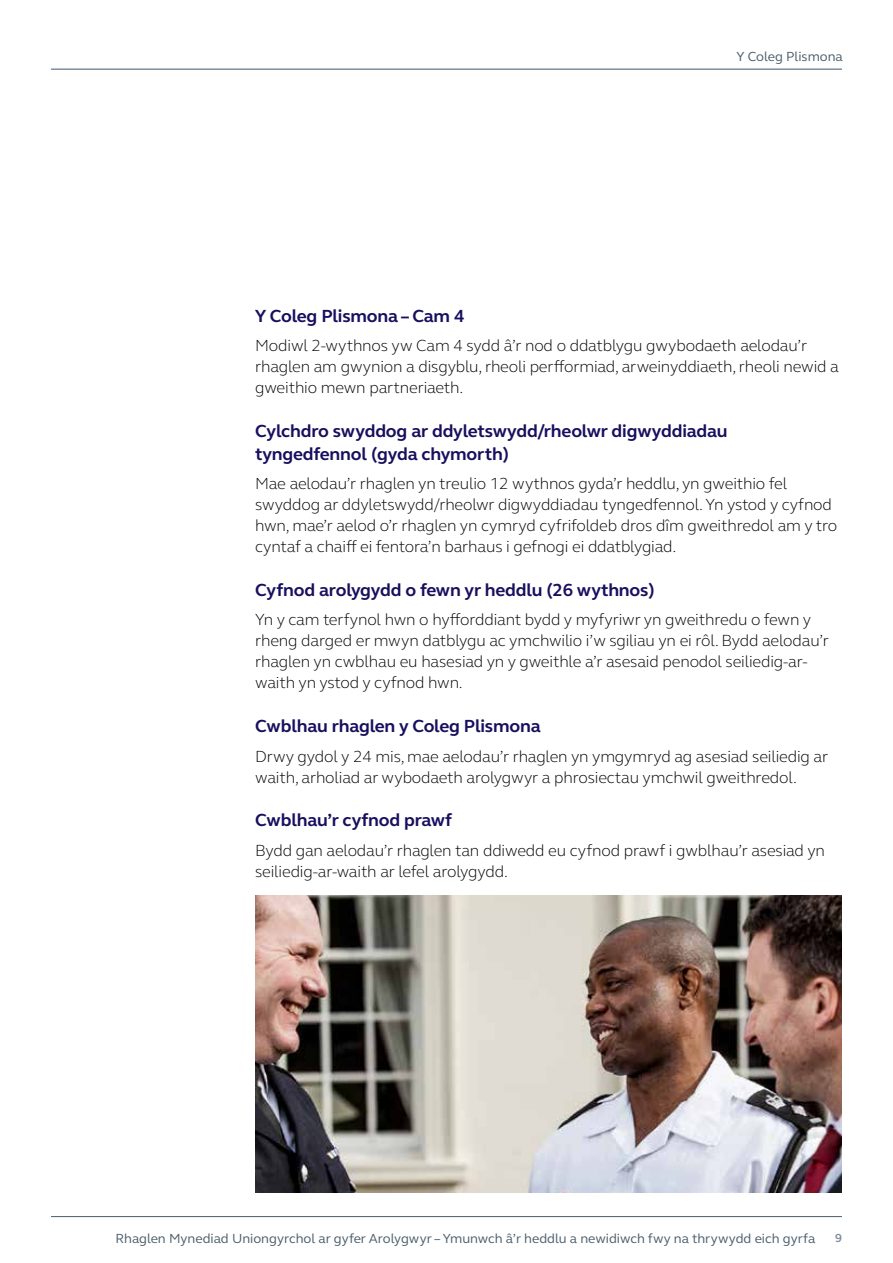
<style>
.page{position:relative;width:893px;height:1263px;background:#fff}
.page>*{position:absolute;margin:0;border:0;box-sizing:border-box;transform-origin:0 0}
.t1{font:700 18px/22.5px "FS Elliot Pro";letter-spacing:-.01em;color:#180f5e}
.t2{font:300 16.5px/21px "FS Elliot Pro";letter-spacing:-.01em;color:#000}
.t3{font:13.5px "FS Elliot Pro";color:#4a5d6a}
.t4{font:700 12px "FS Elliot Pro";color:#7e8d9c}
</style>
<div class="page">
<hr style="left:51px;top:1216px;width:791px;height:1px;background:#4a5d6a">
<hr style="left:51px;top:68px;width:791px;height:2px;background:#7e8d9c">
<img style="left:255px;top:895px;width:587px;height:298px">
<p class="t3" style="left:737px;top:48px;width:108px">Y Coleg Plismona</p>
<p class="t1" style="left:255px;top:304px;width:211px">Y Coleg Plismona – Cam 4</p>
<p class="t2" style="left:255px;top:335px;width:585px">Modiwl 2-wythnos yw Cam 4 sydd â’r nod o ddatblygu gwybodaeth aelodau’r rhaglen am gwynion a disgyblu, rheoli perfformiad, arweinyddiaeth, rheoli newid a gweithio mewn partneriaeth.</p>
<p class="t1" style="left:255px;top:419px;width:474px">Cylchdro swyddog ar ddyletswydd/rheolwr digwyddiadau tyngedfennol (gyda chymorth)</p>
<p class="t2" style="left:255px;top:472px;width:584px">Mae aelodau’r rhaglen yn treulio 12 wythnos gyda’r heddlu, yn gweithio fel swyddog ar ddyletswydd/rheolwr digwyddiadau tyngedfennol. Yn ystod y cyfnod hwn, mae’r aelod o’r rhaglen yn cymryd cyfrifoldeb dros dîm gweithredol am y tro cyntaf a chaiff ei fentora’n barhaus i gefnogi ei ddatblygiad.</p>
<p class="t1" style="left:255px;top:578px;width:401px">Cyfnod arolygydd o fewn yr heddlu (26 wythnos)</p>
<p class="t2" style="left:255px;top:609px;width:575px">Yn y cam terfynol hwn o hyfforddiant bydd y myfyriwr yn gweithredu o fewn y rheng darged er mwyn datblygu ac ymchwilio i’w sgiliau yn ei rôl. Bydd aelodau’r rhaglen yn cwblhau eu hasesiad yn y gweithle a’r asesaid penodol seiliedig-ar&shy;waith yn ystod y cyfnod hwn.</p>
<p class="t1" style="left:255px;top:714px;width:287px">Cwblhau rhaglen y Coleg Plismona</p>
<p class="t2" style="left:255px;top:745px;width:575px">Drwy gydol y 24 mis, mae aelodau’r rhaglen yn ymgymryd ag asesiad seiliedig ar waith, arholiad ar wybodaeth arolygwyr a phrosiectau ymchwil gweithredol.</p>
<p class="t1" style="left:255px;top:809px;width:198px">Cwblhau’r cyfnod prawf</p>
<p class="t2" style="left:255px;top:839px;width:571px">Bydd gan aelodau’r rhaglen tan ddiwedd eu cyfnod prawf i gwblhau’r asesiad yn seiliedig-ar-waith ar lefel arolygydd.</p>
<p class="t3" style="left:115px;top:1230px;width:701px">Rhaglen Mynediad Uniongyrchol ar gyfer Arolygwyr – Ymunwch â’r heddlu a newidiwch fwy na thrywydd eich gyrfa</p>
<p class="t4" style="left:835px;top:1230px;width:8px">9</p>
</div>
